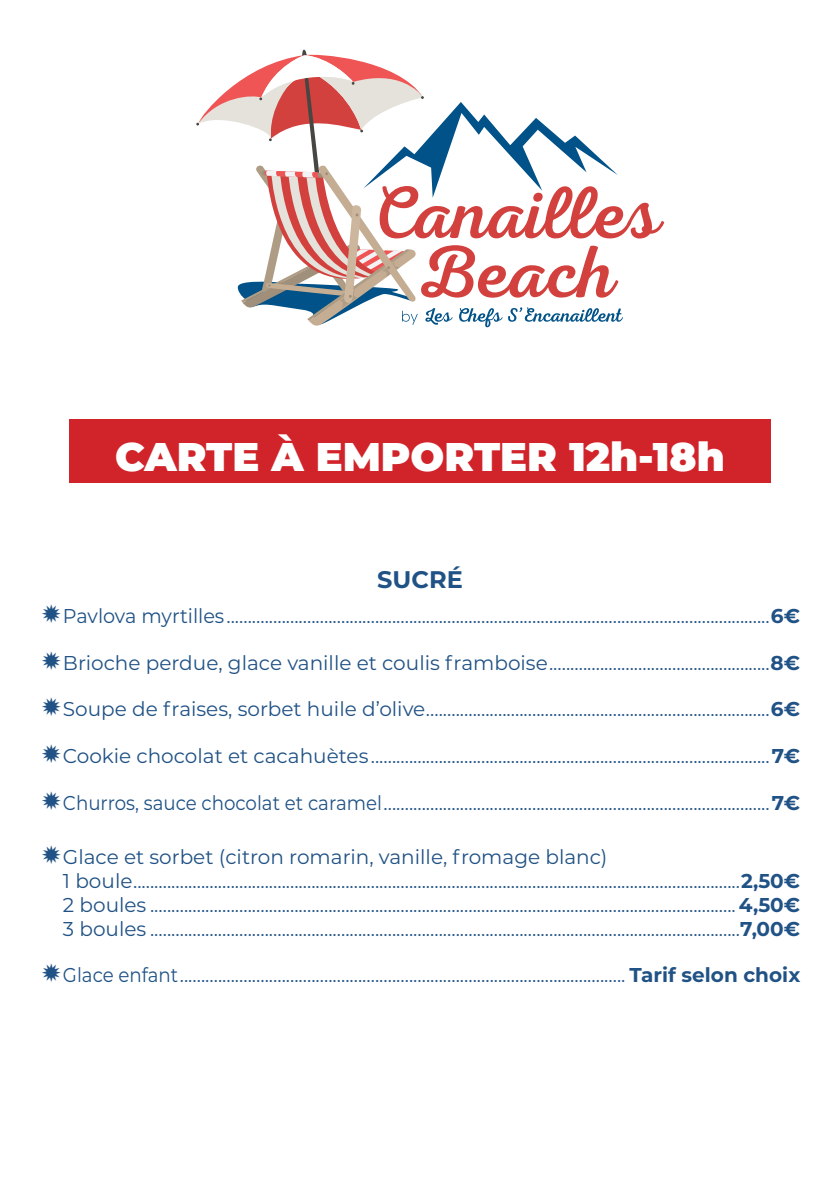
<style>
.page{position:relative;width:840px;height:1191px;background:#fff}
.page>*{position:absolute;margin:0;border:0;box-sizing:border-box;transform-origin:0 0}
.t1{font:900 40px "Montserrat";color:#fff}
.t2{font:700 24px "Montserrat";color:#205285}
.t3{font:20px/24px "Montserrat";color:#205285}
.t4{font:20px "Montserrat";color:#205285;scale:.91 1}
.t5{font:20px "Montserrat";color:#205285;scale:.96 1}
.s1{font-weight:700}
</style>
<div class="page">
<svg style="left:196px;top:50px;width:468px;height:277px"></svg>
<div style="left:69px;top:420px;width:701px;height:63px;background:#d1232a"></div>
<p class="t1" style="left:115px;top:426px;width:610px">CARTE À EMPORTER 12h-18h</p>
<p class="t2" style="left:377px;top:562px;width:87px">SUCRÉ</p>
<p class="t5" style="left:63px;top:602px;width:769px">Pavlova myrtilles................................................................................................................................<span class="s1">6€</span></p>
<p class="t3" style="left:63px;top:650px;width:738px">Brioche perdue, glace vanille et coulis framboise....................................................<span class="s1">8€</span></p>
<p class="t3" style="left:63px;top:696px;width:738px">Soupe de fraises, sorbet huile d’olive.................................................................................<span class="s1">6€</span></p>
<p class="t3" style="left:63px;top:743px;width:738px">Cookie chocolat et cacahuètes..............................................................................................<span class="s1">7€</span></p>
<p class="t4" style="left:63px;top:789px;width:811px">Churros, sauce chocolat et caramel...........................................................................................<span class="s1">7€</span></p>
<p class="t3" style="left:63px;top:843px;width:738px">Glace et sorbet (citron romarin, vanille, fromage blanc)<br>1 boule...............................................................................................................................................<span class="s1">2,50€ </span>2 boules ..........................................................................................................................................<span class="s1">4,50€ </span>3 boules ...........................................................................................................................................<span class="s1">7,00€</span></p>
<p class="t4" style="left:63px;top:961px;width:811px">Glace enfant......................................................................................................... <span class="s1">Tarif selon choix</span></p>
</div>
